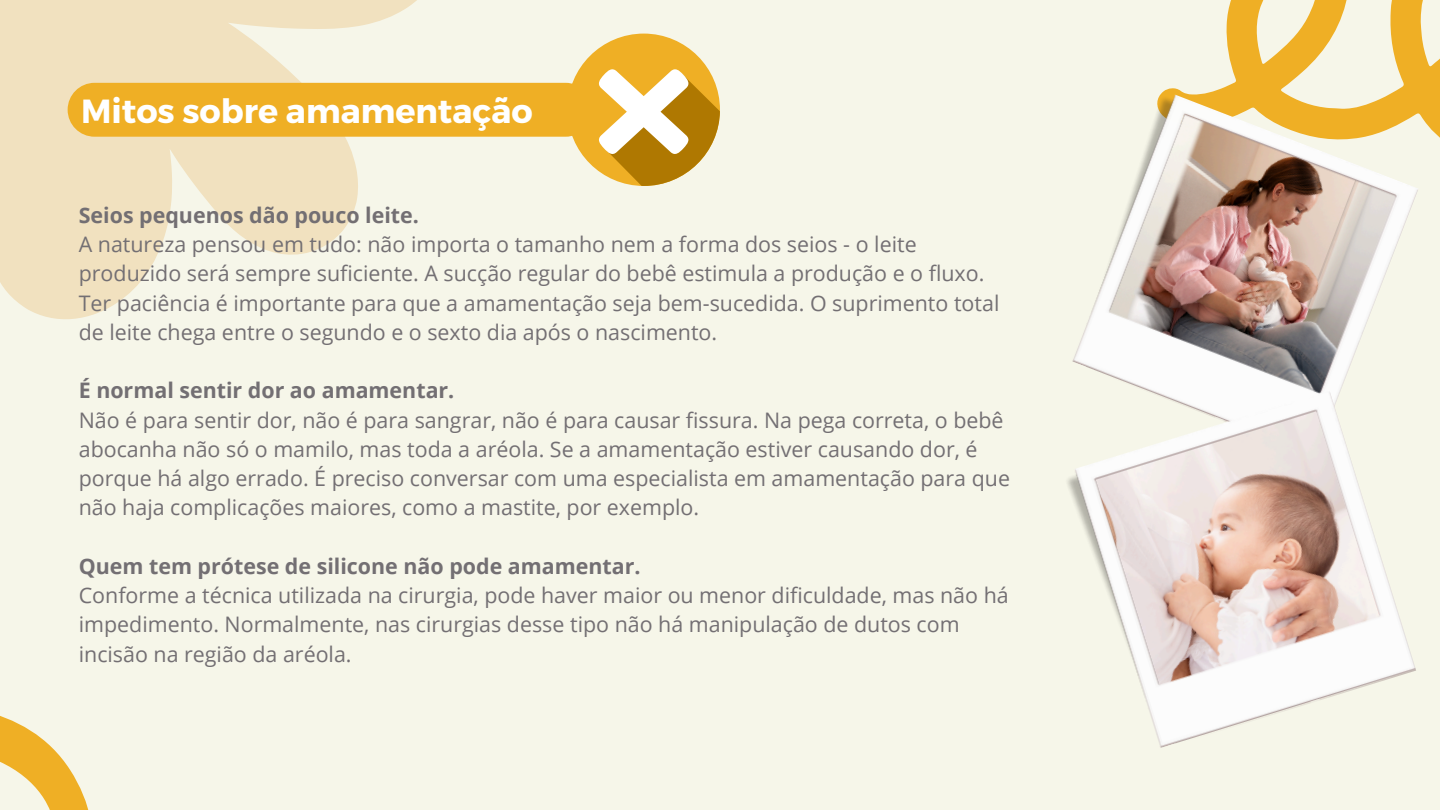
<style>
.page{position:relative;width:1440px;height:810px;background:#f6f6e9}
.page>*{position:absolute;margin:0;border:0;box-sizing:border-box;transform-origin:0 0}
.t1{font:700 33.4px "Montserrat";color:#fff}
.t2{font:21.4px/29.2px "Open Sans";color:#736f73}
.t3{font:700 21.4px "Open Sans";color:#736f73}
</style>
<div class="page">
<svg style="left:1166px;top:0;width:274px;height:138px"></svg>
<svg style="left:0;top:0;width:451px;height:319px;fill:#f1e1bf"></svg>
<svg style="left:0;top:716px;width:89px;height:94px"></svg>
<div style="left:568px;top:34px;width:152px;height:152px;background:#efaf25;border-radius:50%"></div>
<svg style="left:597px;top:67px;width:123px;height:119px"></svg>
<img style="left:1072px;top:90px;width:347px;height:300px">
<img style="left:1067px;top:390px;width:349px;height:358px">
<div style="left:68px;top:83px;width:525px;height:54px;background:#efaf25;border-radius:27px"></div>
<p class="t1" style="left:81px;top:90px;width:453px">Mitos sobre amamentação</p>
<h1 class="t3" style="left:79px;top:200px;width:342px">Seios pequenos dão pouco leite.</h1>
<p class="t2" style="left:79px;top:229px;width:922px">A natureza pensou em tudo: não importa o tamanho nem a forma dos seios - o leite produzido será sempre suficiente. A sucção regular do bebê estimula a produção e o fluxo.<br>Ter paciência é importante para que a amamentação seja bem-sucedida. O suprimento total de leite chega entre o segundo e o sexto dia após o nascimento.</p>
<p class="t3" style="left:79px;top:376px;width:377px">É normal sentir dor ao amamentar.</p>
<p class="t2" style="left:79px;top:405px;width:933px">Não é para sentir dor, não é para sangrar, não é para causar fissura. Na pega correta, o bebê abocanha não só o mamilo, mas toda a aréola. Se a amamentação estiver causando dor, é porque há algo errado. É preciso conversar com uma especialista em amamentação para que não haja complicações maiores, como a mastite, por exemplo.</p>
<p class="t3" style="left:79px;top:551px;width:563px">Quem tem prótese de silicone não pode amamentar.</p>
<p class="t2" style="left:79px;top:580px;width:931px">Conforme a técnica utilizada na cirurgia, pode haver maior ou menor dificuldade, mas não há impedimento. Normalmente, nas cirurgias desse tipo não há manipulação de dutos com incisão na região da aréola.</p>
</div>
